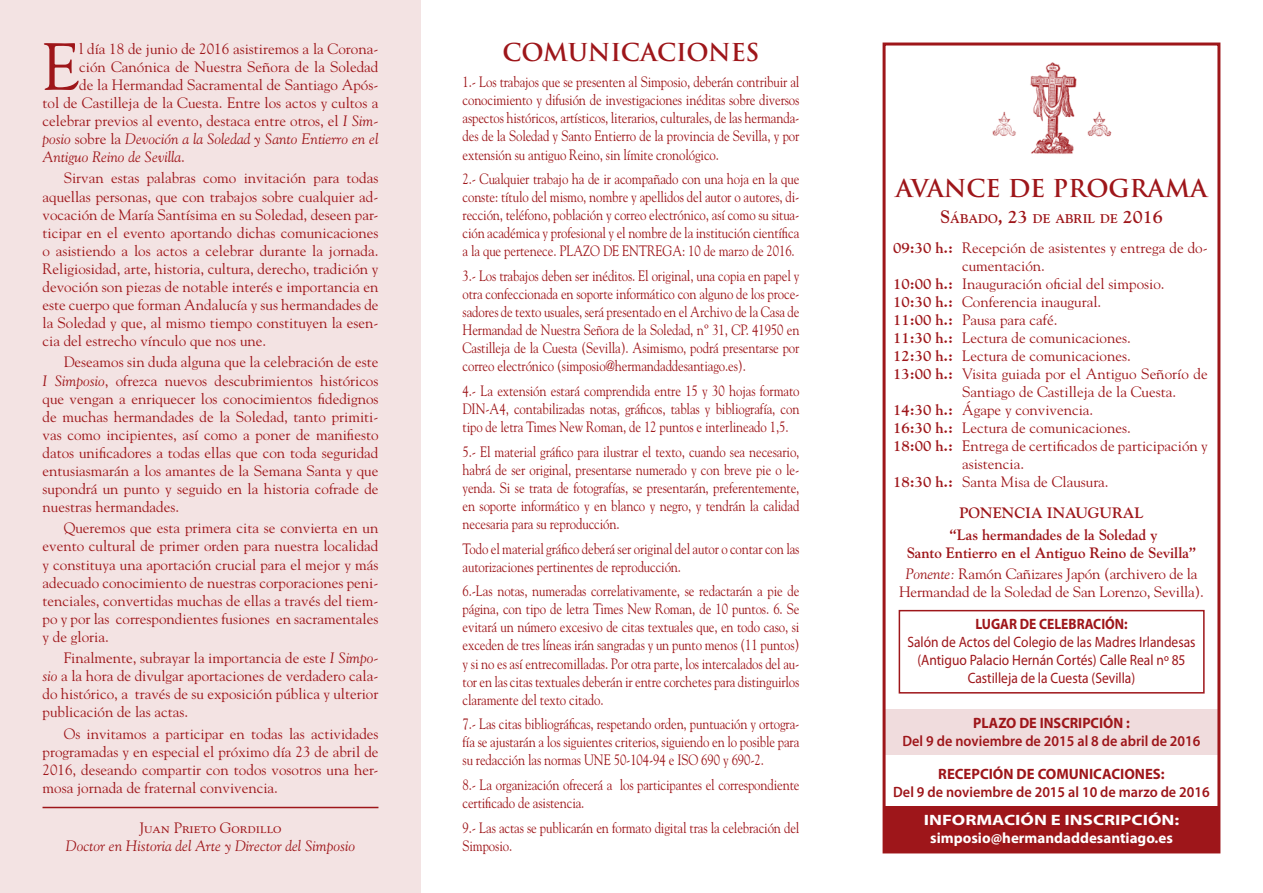
<style>
.page{position:relative;width:1263px;height:893px;background:#fff}
.page>*{position:absolute;margin:0;border:0;box-sizing:border-box;transform-origin:0 0}
.t1{font:66.15px "Goudy Std";color:#9e161a}
.t2{font:700 24px "Trajan Pro";letter-spacing:-.01em;color:#9e161a}
.t3{font:15px/18.1px "Goudy Std";color:#9e161a;text-align:justify}
.t4{font:15px/18.1px "Goudy Std";color:#9e161a;text-align:justify;scale:.85 1}
.t5{font:700 15px/22.2px "Goudy Std";letter-spacing:-.005em;color:#9e161a;text-align:center}
.t6{font:15px/18px "Myriad Pro";color:#9e161a;text-align:center;scale:.9 1}
.t7{font:italic 15px "Goudy Std";color:#9e161a}
.t8{font:600 15px "Myriad Pro";color:#9e161a;scale:.95 1}
.t9{font:700 15px/18px "Myriad Pro";color:#fff;text-align:center;scale:1.25 1}
.t10{font:700 15px "Myriad Pro";color:#9e161a}
.t11{font:700 15px "Myriad Pro";color:#9e161a;scale:.9 1}
.t12{font:700 15px "Myriad Pro";color:#9e161a;scale:.95 1}
.t13{font:700 12.6px "Goudy Std";color:#9e161a}
.s1{font-style:italic}
.s2{font-style:normal}
.s3{font-size:18px}
.s4{font-weight:700}
.s5{font-weight:400;font-style:italic}
.s6{font-weight:400}
</style>
<div class="page">
<div style="left:884px;top:806px;width:336px;height:46px;background:#9e161a"></div>
<div style="left:884px;top:710px;width:336px;height:45px;background:#f0dcdd"></div>
<div style="left:882px;top:43px;width:338px;height:810px;border:3px solid #9e161a"></div>
<img style="left:992px;top:62px;width:120px;height:92px">
<div style="left:0;top:0;width:421px;height:893px;background:#f3e3e3"></div>
<hr style="left:43px;top:807px;width:335px;height:1px;background:#9e161a">
<div style="left:899px;top:610px;width:305px;height:84px;border:2px solid #9e161a"></div>
<h1 class="t1" style="left:43px;top:26px;width:38px">E</h1>
<p class="t3" style="left:79px;top:39px;width:301px">l día 18 de junio de 2016 asistiremos a la Corona-</p>
<p class="t3" style="left:79px;top:57px;width:301px">ción Canónica de Nuestra Señora de la Soledad</p>
<p class="t3" style="left:79px;top:75px;width:301px">de la Hermandad Sacramental de Santiago Após-</p>
<p class="t3" style="left:43px;top:94px;width:337px">tol de Castilleja de la Cuesta. Entre los actos y cultos a</p>
<p class="t3" style="left:43px;top:112px;width:337px">celebrar previos al evento, destaca entre otros, el <span class="s1">I Sim-</span></p>
<p class="t7" style="left:43px;top:130px;width:337px">posio <span class="s2">sobre la</span> Devoción a la Soledad y Santo Entierro en el</p>
<p class="t7" style="left:43px;top:148px;width:144px">Antiguo Reino de Sevilla<span class="s2">.</span></p>
<p class="t3" style="left:43px;top:169px;width:337px;text-indent:21px">Sirvan estas palabras como invitación para todas aquellas personas, que con trabajos sobre cualquier ad&shy;vocación de María Santísima en su Soledad, deseen par&shy;ticipar en el evento aportando dichas comunicaciones o asistiendo a los actos a celebrar durante la jornada.<br>Religiosidad, arte, historia, cultura, derecho, tradición y devoción son piezas de notable interés e importancia en este cuerpo que forman Andalucía y sus hermandades de la Soledad y que, al mismo tiempo constituyen la esen&shy;cia del estrecho vínculo que nos une.</p>
<p class="t3" style="left:43px;top:353px;width:337px;text-indent:21px">Deseamos sin duda alguna que la celebración de este <span class="s1">I Simposio</span>, ofrezca nuevos descubrimientos históricos que vengan a enriquecer los conocimientos fidedignos de muchas hermandades de la Soledad, tanto primiti&shy;vas como incipientes, así como a poner de manifiesto datos unificadores a todas ellas que con toda seguridad entusiasmarán a los amantes de la Semana Santa y que supondrá un punto y seguido en la historia cofrade de nuestras hermandades.</p>
<p class="t3" style="left:43px;top:519px;width:337px;text-indent:21px">Queremos que esta primera cita se convierta en un evento cultural de primer orden para nuestra localidad y constituya una aportación crucial para el mejor y más adecuado conocimiento de nuestras corporaciones peni&shy;tenciales, convertidas muchas de ellas a través del tiem&shy;po y por las correspondientes fusiones en sacramentales y de gloria.</p>
<p class="t3" style="left:43px;top:649px;width:337px;text-indent:21px">Finalmente, subrayar la importancia de este <span class="s1">I Simpo&shy;sio</span> a la hora de divulgar aportaciones de verdadero cala&shy;do histórico, a través de su exposición pública y ulterior publicación de las actas.</p>
<p class="t3" style="left:43px;top:724px;width:337px;text-indent:21px">Os invitamos a participar en todas las actividades programadas y en especial el próximo día 23 de abril de 2016, deseando compartir con todos vosotros una her&shy;mosa jornada de fraternal convivencia.</p>
<p class="t3" style="left:139px;top:818px;width:144px">Juan Prieto Gordillo</p>
<p class="t7" style="left:66px;top:836px;width:291px">Doctor en Historia del Arte y Director del Simposio</p>
<h2 class="t2" style="left:502px;top:37px;width:259px">COMUNICACIONES</h2>
<p class="t4" style="left:462px;top:73px;width:398px">1.- Los trabajos que se presenten al Simposio, deberán contribuir al conocimiento y difusión de investigaciones inéditas sobre diversos aspectos históricos, artísticos, literarios, culturales, de las hermanda&shy;des de la Soledad y Santo Entierro de la provincia de Sevilla, y por extensión su antiguo Reino, sin límite cronológico.</p>
<p class="t4" style="left:462px;top:170px;width:398px">2.- Cualquier trabajo ha de ir acompañado con una hoja en la que conste: título del mismo, nombre y apellidos del autor o autores, di&shy;rección, teléfono, población y correo electrónico, así como su situa&shy;ción académica y profesional y el nombre de la institución científica a la que pertenece. PLAZO DE ENTREGA: 10 de marzo de 2016.</p>
<p class="t4" style="left:462px;top:266px;width:398px">3.- Los trabajos deben ser inéditos. El original, una copia en papel y otra confeccionada en soporte informático con alguno de los proce&shy;sadores de texto usuales, será presentado en el Archivo de la Casa de Hermandad de Nuestra Señora de la Soledad, nº 31, CP. 41950 en Castilleja de la Cuesta (Sevilla). Asimismo, podrá presentarse por correo electrónico (simposio@hermandaddesantiago.es).</p>
<p class="t4" style="left:462px;top:381px;width:398px">4.- La extensión estará comprendida entre 15 y 30 hojas formato DIN-A4, contabilizadas notas, gráficos, tablas y bibliografía, con tipo de letra Times New Roman, de 12 puntos e interlineado 1,5.</p>
<p class="t4" style="left:462px;top:442px;width:398px">5.- El material gráfico para ilustrar el texto, cuando sea necesario, habrá de ser original, presentarse numerado y con breve pie o le&shy;yenda. Si se trata de fotografías, se presentarán, preferentemente, en soporte informático y en blanco y negro, y tendrán la calidad necesaria para su reproducción.</p>
<p class="t4" style="left:462px;top:539px;width:398px">Todo el material gráfico deberá ser original del autor o contar con las autorizaciones pertinentes de reproducción.</p>
<p class="t4" style="left:462px;top:582px;width:398px">6.-Las notas, numeradas correlativamente, se redactarán a pie de página, con tipo de letra Times New Roman, de 10 puntos. 6. Se evitará un número excesivo de citas textuales que, en todo caso, si exceden de tres líneas irán sangradas y un punto menos (11 puntos) y si no es así entrecomilladas. Por otra parte, los intercalados del au&shy;tor en las citas textuales deberán ir entre corchetes para distinguirlos claramente del texto citado.</p>
<p class="t4" style="left:462px;top:715px;width:398px">7.- Las citas bibliográficas, respetando orden, puntuación y ortogra&shy;fía se ajustarán a los siguientes criterios, siguiendo en lo posible para su redacción las normas UNE 50-104-94 e ISO 690 y 690-2.</p>
<p class="t4" style="left:462px;top:775px;width:398px">8.- La organización ofrecerá a los participantes el correspondiente certificado de asistencia.</p>
<p class="t4" style="left:462px;top:818px;width:398px">9.- Las actas se publicarán en formato digital tras la celebración del<br>Simposio.</p>
<h2 class="t2" style="left:896px;top:173px;width:313px">AVANCE DE PROGRAMA</h2>
<p class="t13" style="left:940px;top:211px;width:224px"><span class="s3">S</span>ÁBADO<span class="s3">, 23</span> DE ABRIL DE <span class="s3">2016</span></p>
<p class="t3" style="left:893px;top:239px;width:316px"><span class="s4">09:30 h.:</span> Recepción de asistentes y entrega de do-</p>
<p class="t3" style="left:962px;top:257px;width:84px">cumentación.</p>
<p class="t3" style="left:893px;top:275px;width:273px"><span class="s4">10:00 h.:</span> Inauguración oficial del simposio.</p>
<p class="t3" style="left:893px;top:293px;width:210px"><span class="s4">10:30 h.:</span> Conferencia inaugural.</p>
<p class="t3" style="left:893px;top:311px;width:166px"><span class="s4">11:00 h.:</span> Pausa para café.</p>
<p class="t3" style="left:893px;top:329px;width:239px"><span class="s4">11:30 h.:</span> Lectura de comunicaciones.</p>
<p class="t3" style="left:893px;top:347px;width:239px"><span class="s4">12:30 h.:</span> Lectura de comunicaciones.</p>
<p class="t3" style="left:893px;top:365px;width:316px"><span class="s4">13:00 h.:</span> Visita guiada por el Antiguo Señorío de</p>
<p class="t3" style="left:962px;top:383px;width:216px">Santiago de Castilleja de la Cuesta.</p>
<p class="t3" style="left:893px;top:401px;width:202px"><span class="s4">14:30 h.:</span> Ágape y convivencia.</p>
<p class="t3" style="left:893px;top:419px;width:239px"><span class="s4">16:30 h.:</span> Lectura de comunicaciones.</p>
<p class="t3" style="left:893px;top:437px;width:316px"><span class="s4">18:00 h.:</span> Entrega de certificados de participación y</p>
<p class="t3" style="left:962px;top:455px;width:64px">asistencia.</p>
<p class="t3" style="left:893px;top:473px;width:217px"><span class="s4">18:30 h.:</span> Santa Misa de Clausura.</p>
<p class="t5" style="left:949px;top:502px;width:210px">PONENCIA INAUGURAL “Las hermandades de la Soledad y</p>
<p class="t5" style="left:905px;top:543px;width:294px;line-height:20.1px;text-align:left">Santo Entierro en el Antiguo Reino de Sevilla”<br><span class="s5">Ponente:</span> <span class="s6">Ramón Cañizares Japón (archivero de la</span></p>
<p class="t3" style="left:899px;top:582px;width:306px">Hermandad de la Soledad de San Lorenzo, Sevilla).</p>
<p class="t11" style="left:975px;top:615px;width:171px">LUGAR DE CELEBRACIÓN:</p>
<p class="t6" style="left:907px;top:633px;width:322px">Salón de Actos del Colegio de las Madres Irlandesas (Antiguo Palacio Hernán Cortés) Calle Real nº 85<br>Castilleja de la Cuesta (Sevilla)</p>
<p class="t12" style="left:973px;top:713px;width:166px">PLAZO DE INSCRIPCIÓN :</p>
<p class="t8" style="left:902px;top:731px;width:315px">Del 9 de noviembre de 2015 al 8 de abril de 2016</p>
<p class="t10" style="left:938px;top:764px;width:228px">RECEPCIÓN DE COMUNICACIONES:</p>
<p class="t8" style="left:893px;top:782px;width:335px">Del 9 de noviembre de 2015 al 10 de marzo de 2016</p>
<p class="t9" style="left:924px;top:811px;width:206px">INFORMACIÓN E INSCRIPCIÓN: simposio@hermandaddesantiago.es</p>
</div>
